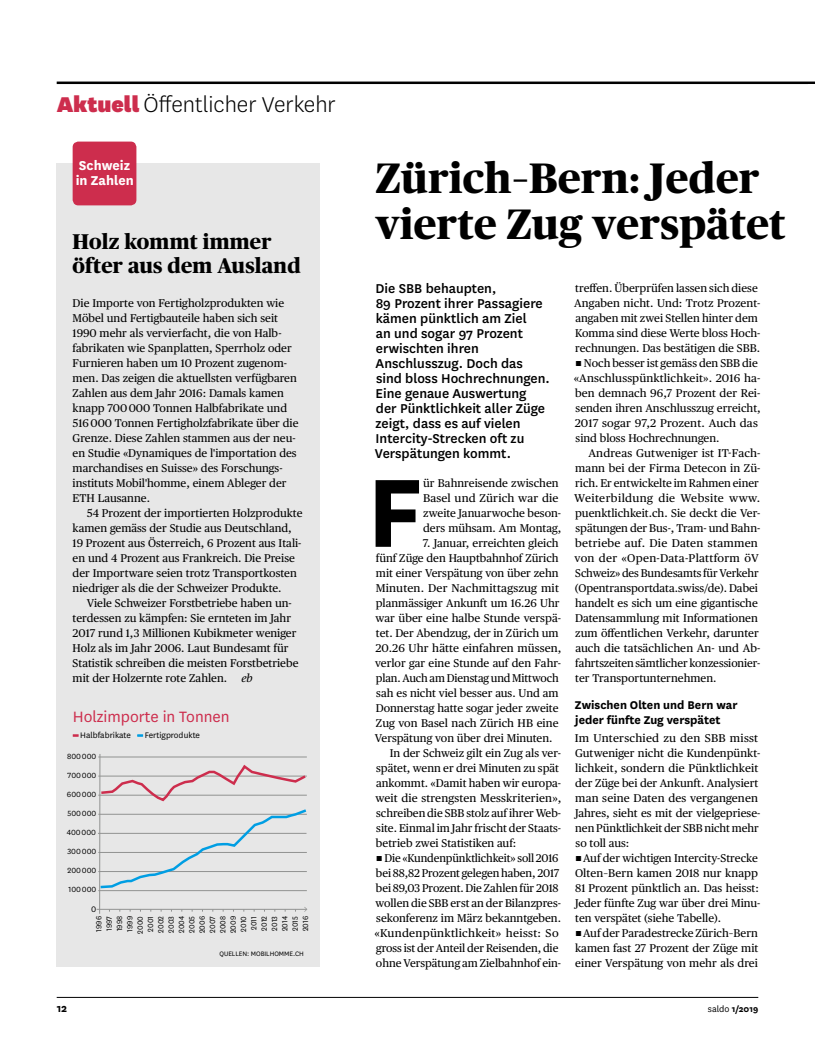
<style>
.page{position:relative;width:815px;height:1053px;background:#fff}
.page>*{position:absolute;margin:0;border:0;box-sizing:border-box;transform-origin:0 0}
.t1{font:700 113.12px "National";color:#000}
.t2{font:800 42.5px/46px "Publico Headline";letter-spacing:.01em;color:#000}
.t3{font:300 25px "National";color:#000}
.t4{font:800 21.25px/23.8px "Publico Headline";letter-spacing:.01em;color:#000}
.t5{font:17.5px "National";color:#cd2d4d}
.t6{font:500 15px/15px "National";color:#000}
.t7{font:700 15px/15px "National";color:#fff}
.t8{font:700 13.12px/15px "National";color:#000}
.t9{font:700 12.5px "National";color:#000}
.t10{font:11.25px/15px "Publico Text";color:#000}
.t11{font:11.25px "Publico Text";letter-spacing:.02em;color:#000}
.t12{font:11.25px "Publico Text";letter-spacing:.025em;color:#000}
.t13{font:11.25px "Publico Text";letter-spacing:.035em;color:#000}
.t14{font:italic 11.25px "Publico Text";color:#000}
.t15{font:700 10px "National";color:#000}
.t16{font:9.38px "National";color:#000}
.t17{font:8.75px/10.4px "National";color:#000;text-align:center;scale:.95 1}
.t18{font:8.75px/19.1px "National";color:#000;text-align:justify}
.t19{font:7.5px "National";letter-spacing:-.005em;color:#000}
.s1{font-weight:900;color:#cd2d4d}
.s2{font-weight:900;color:#009ee3}
.s3{font-weight:400}
</style>
<div class="page">
<hr style="left:57px;top:997px;width:701px;height:1px;background:#000">
<hr style="left:57px;top:81px;width:758px;height:3px;background:#000">
<div style="left:57px;top:163px;width:263px;height:803px;background:#e7e7e7"></div>
<hr style="left:98px;top:890px;width:209px;height:1px;background:#919291">
<hr style="left:98px;top:756px;width:209px;height:1px;background:#919291">
<svg style="left:73px;top:734px;width:6px;height:2px"></svg>
<svg style="left:137px;top:734px;width:6px;height:2px"></svg>
<hr style="left:97px;top:908px;width:210px;height:1px;background:#919291">
<hr style="left:99px;top:753px;width:1px;height:160px;background:#919291">
<div style="left:73px;top:141px;width:63px;height:64px;background:#cd2d4d;border-radius:6px"></div>
<svg style="left:98px;top:762px;width:209px;height:127px"></svg>
<h3 class="t3" style="left:57px;top:88px;width:281px"><span class="s1">Aktuell</span> Öffentlicher Verkehr</h3>
<h3 class="t7" style="left:76px;top:157px;width:60px">Schweiz in Zahlen</h3>
<h3 class="t4" style="left:73px;top:228px;width:230px">Holz kommt immer öfter aus dem Ausland</h3>
<p class="t10" style="left:73px;top:294px;width:227px">Die Importe von Fertigholzprodukten wie Möbel und Fertigbauteile haben sich seit 1990 mehr als vervierfacht, die von Halb&shy;fabrikaten wie Spanplatten, Sperrholz oder Furnieren haben um 10 Prozent zugenom&shy;men. Das zeigen die aktuellsten verfügbaren Zahlen aus dem Jahr 2016: Damals kamen knapp 700 000 Tonnen Halbfabrikate und 516 000 Tonnen Fertigholzfabrikate über die Grenze. Diese Zahlen stammen aus der neu&shy;en Studie «Dynamiques de l'importation des marchandises en Suisse» des Forschungs&shy;instituts Mobil'homme, einem Ableger der ETH Lausanne.</p>
<p class="t10" style="left:73px;top:504px;width:231px;text-indent:14px">54 Prozent der importierten Holzprodukte kamen gemäss der Studie aus Deutschland, 19 Prozent aus Österreich, 6 Prozent aus Itali&shy;en und 4 Prozent aus Frankreich. Die Preise der Importware seien trotz Transportkosten niedriger als die der Schweizer Produkte.</p>
<p class="t10" style="left:73px;top:594px;width:227px;text-indent:14px">Viele Schweizer Forstbetriebe haben un&shy;terdessen zu kämpfen: Sie ernteten im Jahr 2017 rund 1,3 Millionen Kubikmeter weniger Holz als im Jahr 2006. Laut Bundesamt für Statistik schreiben die meisten Forstbetriebe mit der Holzernte rote Zahlen.</p>
<p class="t14" style="left:241px;top:669px;width:13px">eb</p>
<h3 class="t5" style="left:73px;top:705px;width:158px">Holzimporte in Tonnen</h3>
<p class="t16" style="left:73px;top:729px;width:129px"><span class="s1">–</span>Halbfabrikate <span class="s2">–</span> Fertigprodukte</p>
<p class="t18" style="left:67px;top:745px;width:31px">800 000<br>700 000<br>600 000<br>500 000</p>
<p class="t18" style="left:67px;top:822px;width:31px">400 000<br>300 000<br>200 000<br>100 000</p>
<p class="t16" style="left:91px;top:902px;width:7px">0</p>
<p class="t17" style="left:93px;top:933px;width:20px;rotate:-90deg">1996<br>1997<br>1998<br>1999<br>2000<br>2001<br>2002<br>2003<br>2004<br>2005<br>2006<br>2007<br>2008<br>2009<br>2010<br>2011<br>2012<br>2013<br>2014<br>2015<br>2016</p>
<p class="t19" style="left:220px;top:948px;width:86px">QUELLEN: MOBILHOMME.CH</p>
<h2 class="t2" style="left:376px;top:152px;width:411px">Zürich–Bern: Jeder vierte Zug verspätet</h2>
<p class="t6" style="left:375px;top:280px;width:176px">Die SBB behaupten,<br>89 Prozent ihrer Passagiere kämen pünktlich am Ziel<br>an und sogar 97 Prozent erwischten ihren<br>Anschlusszug. Doch das sind bloss Hochrechnungen.<br>Eine genaue Auswertung der Pünktlichkeit aller Züge zeigt, dass es auf vielen<br>Intercity-Strecken oft zu<br>Verspätungen kommt.</p>
<h1 class="t1" style="left:367px;top:432px;width:57px">F</h1>
<p class="t10" style="left:423px;top:474px;width:140px">ür Bahnreisende zwischen<br>Basel und Zürich war die zweite Januarwoche beson&shy;ders mühsam. Am Montag,</p>
<p class="t10" style="left:575px;top:279px;width:184px">treffen. Überprüfen lassen sich diese</p>
<p class="t10" style="left:574px;top:294px;width:188px">Angaben nicht. Und: Trotz Prozent-</p>
<p class="t10" style="left:575px;top:309px;width:184px">angaben mit zwei Stellen hinter dem</p>
<p class="t10" style="left:575px;top:324px;width:187px">Komma sind diese Werte bloss Hoch-</p>
<p class="t10" style="left:575px;top:339px;width:186px">rechnungen. Das bestätigen die SBB.</p>
<p class="t10" style="left:584px;top:354px;width:175px">Noch besser ist gemäss den SBB die</p>
<p class="t10" style="left:574px;top:369px;width:188px">«Anschlusspünktlichkeit». 2016 ha-</p>
<p class="t10" style="left:575px;top:384px;width:187px">ben demnach 96,7 Prozent der Rei-</p>
<p class="t10" style="left:576px;top:399px;width:187px">senden ihren Anschlusszug erreicht,</p>
<p class="t10" style="left:575px;top:414px;width:185px">2017 sogar 97,2 Prozent. Auch das</p>
<p class="t10" style="left:576px;top:429px;width:146px">sind bloss Hochrechnungen.</p>
<p class="t10" style="left:588px;top:444px;width:174px">Andreas Gutweniger ist IT-Fach-</p>
<p class="t10" style="left:575px;top:459px;width:187px">mann bei der Firma Detecon in Zü-</p>
<p class="t10" style="left:575px;top:474px;width:185px">rich. Er entwickelte im Rahmen einer</p>
<p class="t13" style="left:574px;top:489px;width:188px">Weiterbildung die Website www.</p>
<p class="t10" style="left:575px;top:504px;width:187px">puenktlichkeit.ch. Sie deckt die Ver-</p>
<p class="t10" style="left:576px;top:519px;width:186px">spätungen der Bus-, Tram- und Bahn-</p>
<p class="t11" style="left:575px;top:534px;width:184px">betriebe auf. Die Daten stammen</p>
<p class="t11" style="left:575px;top:549px;width:186px">von der «Open-Data-Plattform öV</p>
<p class="t10" style="left:575px;top:564px;width:185px">Schweiz» des Bundesamts für Verkehr</p>
<p class="t10" style="left:575px;top:579px;width:185px">(Opentransportdata.swiss/de). Dabei</p>
<p class="t10" style="left:575px;top:594px;width:184px">handelt es sich um eine gigantische</p>
<p class="t10" style="left:575px;top:609px;width:184px">Datensammlung mit Informationen</p>
<p class="t10" style="left:575px;top:624px;width:185px">zum öffentlichen Verkehr, darunter</p>
<p class="t10" style="left:575px;top:639px;width:187px">auch die tatsächlichen An- und Ab-</p>
<p class="t10" style="left:575px;top:654px;width:187px">fahrtszeiten sämtlicher konzessionier-</p>
<p class="t10" style="left:575px;top:669px;width:143px">ter Transportunternehmen.</p>
<p class="t8" style="left:575px;top:697px;width:164px">Zwischen Olten und Bern war jeder fünfte Zug verspätet</p>
<p class="t10" style="left:575px;top:729px;width:187px">Im Unterschied zu den SBB misst<br>Gutweniger nicht die Kundenpünkt&shy;lichkeit, sondern die Pünktlichkeit der Züge bei der Ankunft. Analysiert man seine Daten des vergangenen<br>Jahres, sieht es mit der vielgepriese&shy;nen Pünktlichkeit der SBB nicht mehr so toll aus:</p>
<p class="t10" style="left:575px;top:849px;width:187px;text-indent:8px">Auf der wichtigen Intercity-Strecke Olten–Bern kamen 2018 nur knapp 81 Prozent pünktlich an. Das heisst:<br>Jeder fünfte Zug war über drei Minu&shy;ten verspätet (siehe Tabelle).</p>
<p class="t10" style="left:575px;top:924px;width:185px;text-align:justify;text-indent:8px">Auf der Paradestrecke Zürich–Bern kamen fast 27 Prozent der Züge mit einer Verspätung von mehr als drei</p>
<p class="t10" style="left:423px;top:534px;width:137px">7. Januar, erreichten gleich</p>
<p class="t10" style="left:376px;top:549px;width:184px">fünf Züge den Hauptbahnhof Zürich</p>
<p class="t10" style="left:376px;top:564px;width:184px">mit einer Verspätung von über zehn</p>
<p class="t10" style="left:376px;top:579px;width:185px">Minuten. Der Nachmittagszug mit</p>
<p class="t10" style="left:376px;top:594px;width:185px">planmässiger Ankunft um 16.26 Uhr</p>
<p class="t10" style="left:375px;top:609px;width:187px">war über eine halbe Stunde verspä-</p>
<p class="t10" style="left:376px;top:624px;width:184px">tet. Der Abendzug, der in Zürich um</p>
<p class="t10" style="left:375px;top:639px;width:188px">20.26 Uhr hätte einfahren müssen,</p>
<p class="t10" style="left:375px;top:654px;width:187px">verlor gar eine Stunde auf den Fahr-</p>
<p class="t10" style="left:376px;top:669px;width:184px">plan. Auch am Dienstag und Mittwoch</p>
<p class="t10" style="left:376px;top:684px;width:184px">sah es nicht viel besser aus. Und am</p>
<p class="t10" style="left:376px;top:699px;width:184px">Donnerstag hatte sogar jeder zweite</p>
<p class="t10" style="left:376px;top:714px;width:184px">Zug von Basel nach Zürich HB eine</p>
<p class="t10" style="left:375px;top:729px;width:179px">Verspätung von über drei Minuten.</p>
<p class="t10" style="left:390px;top:744px;width:173px">In der Schweiz gilt ein Zug als ver-</p>
<p class="t10" style="left:376px;top:759px;width:184px">spätet, wenn er drei Minuten zu spät</p>
<p class="t10" style="left:376px;top:774px;width:187px">ankommt. «Damit haben wir europa-</p>
<p class="t10" style="left:375px;top:789px;width:188px">weit die strengsten Messkriterien»,</p>
<p class="t10" style="left:376px;top:804px;width:186px">schreiben die SBB stolz auf ihrer Web-</p>
<p class="t10" style="left:376px;top:819px;width:186px">site. Einmal im Jahr frischt der Staats-</p>
<p class="t10" style="left:376px;top:834px;width:142px">betrieb zwei Statistiken auf:</p>
<p class="t10" style="left:385px;top:849px;width:176px">Die «Kundenpünktlichkeit» soll 2016</p>
<p class="t10" style="left:376px;top:864px;width:185px">bei 88,82 Prozent gelegen haben, 2017</p>
<p class="t10" style="left:376px;top:879px;width:184px">bei 89,03 Prozent. Die Zahlen für 2018</p>
<p class="t10" style="left:375px;top:894px;width:187px">wollen die SBB erst an der Bilanzpres-</p>
<p class="t10" style="left:376px;top:909px;width:186px">sekonferenz im März bekanntgeben.</p>
<p class="t12" style="left:374px;top:924px;width:186px">«Kundenpünktlichkeit» heisst: So</p>
<p class="t10" style="left:376px;top:939px;width:184px">gross ist der Anteil der Reisenden, die</p>
<p class="t10" style="left:376px;top:954px;width:187px">ohne Verspätung am Zielbahnhof ein-</p>
<p class="t9" style="left:57px;top:999px;width:12px">12</p>
<p class="t15" style="left:708px;top:1002px;width:52px"><span class="s3">saldo</span> 1/2019</p>
</div>
